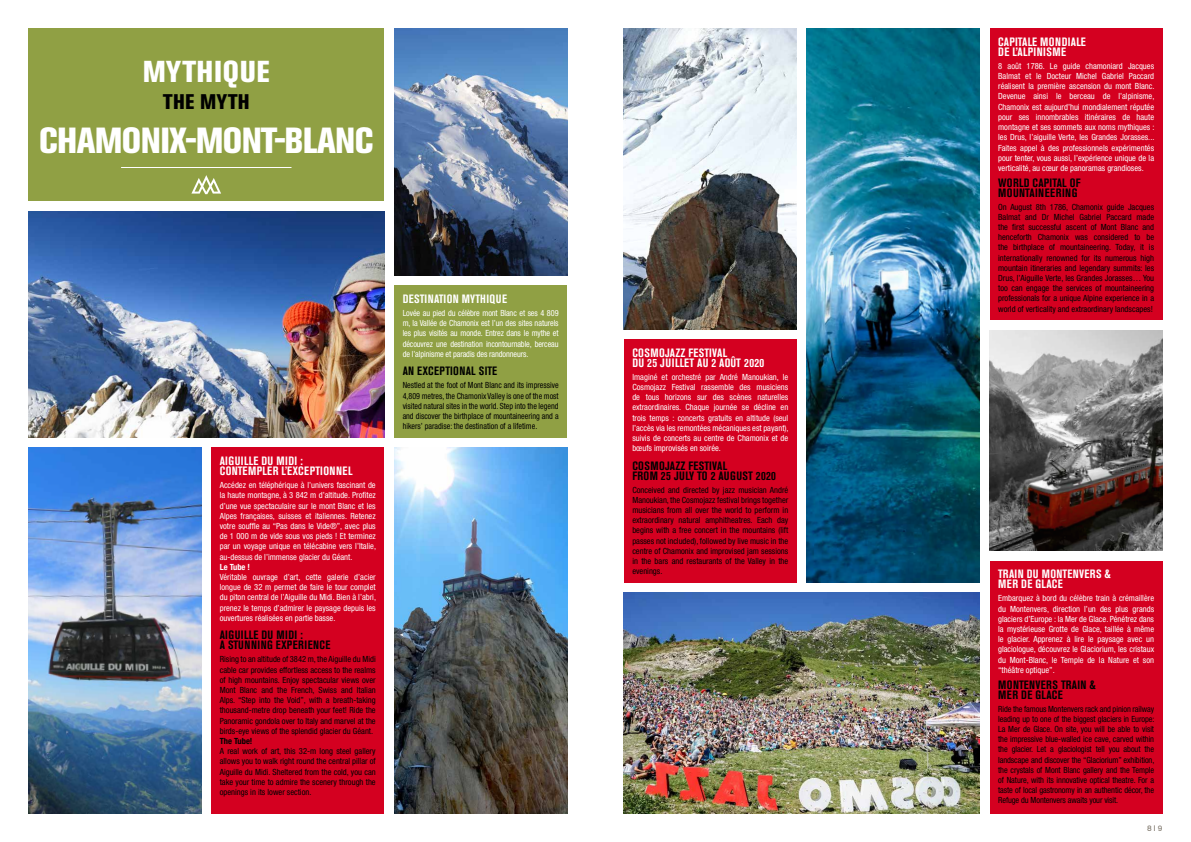
<style>
.page{position:relative;width:1191px;height:842px;background:#fff}
.page>*{position:absolute;margin:0;border:0;box-sizing:border-box;transform-origin:0 0}
.t1{font:800 condensed 36px "Akzidenz Grotesk BE";letter-spacing:-.02em;color:#fff}
.t2{font:800 condensed 30px "Akzidenz Grotesk BE";letter-spacing:.02em;color:#fff}
.t3{font:800 condensed 21px "Akzidenz Grotesk BE";color:#000}
.t4{font:700 condensed 12px/10px "Akzidenz Grotesk BE";letter-spacing:.035em;color:#fff}
.t5{font:700 condensed 12px/10px "Akzidenz Grotesk BE";letter-spacing:.035em;color:#000}
.t6{font:condensed 8.5px/10.2px "Helvetica Neue LT Std";color:#fff;text-align:justify}
.t7{font:condensed 8.5px/10.2px "Helvetica Neue LT Std";color:#000;text-align:justify}
.t8{font:condensed 8.5px/10.2px "Helvetica Neue LT Std";color:#000;text-align:justify;scale:.95 1}
.t9{font:700 condensed 8.5px "Helvetica Neue LT Std";color:#000}
.t10{font:700 condensed 8.5px "Helvetica Neue LT Std";color:#fff}
.t11{font:8px "Akzidenz Grotesk BE";color:#756d61}
</style>
<div class="page">
<div style="left:211px;top:448px;width:173px;height:366px;background:#d40020"></div>
<img style="left:28px;top:448px;width:173px;height:366px">
<img style="left:394px;top:448px;width:173px;height:366px">
<img style="left:28px;top:211px;width:356px;height:227px">
<div style="left:989px;top:28px;width:173px;height:292px;background:#d40020"></div>
<div style="left:624px;top:339px;width:173px;height:244px;background:#d40020"></div>
<div style="left:989px;top:561px;width:173px;height:253px;background:#d40020"></div>
<img style="left:624px;top:28px;width:173px;height:301px">
<img style="left:806px;top:28px;width:173px;height:555px">
<img style="left:989px;top:330px;width:173px;height:221px">
<div style="left:28px;top:28px;width:356px;height:173px;background:#90a044"></div>
<svg style="left:191px;top:175px;width:30px;height:19px"></svg>
<hr style="left:121px;top:167px;width:170px;height:1px;background:#fff">
<img style="left:624px;top:593px;width:355px;height:221px">
<img style="left:394px;top:28px;width:173px;height:248px">
<div style="left:394px;top:285px;width:173px;height:153px;background:#90a044"></div>
<h2 class="t2" style="left:143px;top:55px;width:128px">MYTHIQUE</h2>
<h3 class="t3" style="left:163px;top:89px;width:88px">THE MYTH</h3>
<h1 class="t1" style="left:39px;top:119px;width:336px">CHAMONIX-MONT-BLANC</h1>
<h3 class="t4" style="left:220px;top:456px;width:134px">AIGUILLE DU MIDI :<br>CONTEMPLER L’EXCEPTIONNEL</h3>
<p class="t6" style="left:220px;top:480px;width:158px">Accédez en téléphérique à l’univers fascinant de la haute montagne, à 3 842 m d’altitude. Profitez d’une vue spectaculaire sur le mont Blanc et les Alpes françaises, suisses et italiennes. Retenez votre souffle au ‘‘Pas dans le Vide®’’, avec plus de 1 000 m de vide sous vos pieds ! Et terminez par un voyage unique en télécabine vers l’Italie, au-dessus de l’immense glacier du Géant.</p>
<p class="t10" style="left:220px;top:562px;width:32px">Le Tube !</p>
<p class="t6" style="left:220px;top:572px;width:158px">Véritable ouvrage d’art, cette galerie d’acier longue de 32 m permet de faire le tour complet du piton central de l’Aiguille du Midi. Bien à l’abri, prenez le temps d’admirer le paysage depuis les ouvertures réalisées en partie basse.</p>
<h3 class="t5" style="left:220px;top:630px;width:112px">AIGUILLE DU MIDI :<br>A STUNNING EXPERIENCE</h3>
<p class="t7" style="left:220px;top:654px;width:157px">Rising to an altitude of 3842 m, the Aiguille du Midi cable car provides effortless access to the realms of high mountains. Enjoy spectacular views over Mont Blanc and the French, Swiss and Italian Alps. “Step into the Void”, with a breath-taking thousand-metre drop beneath your feet! Ride the Panoramic gondola over to Italy and marvel at the birds-eye views of the splendid glacier du Géant.</p>
<p class="t9" style="left:220px;top:736px;width:34px">The Tube!</p>
<p class="t7" style="left:220px;top:746px;width:157px">A real work of art, this 32-m long steel gallery allows you to walk right round the central pillar of Aiguille du Midi. Sheltered from the cold, you can take your time to admire the scenery through the openings in its lower section.</p>
<h3 class="t4" style="left:403px;top:294px;width:106px">DESTINATION MYTHIQUE</h3>
<p class="t6" style="left:403px;top:308px;width:157px">Lovée au pied du célèbre mont Blanc et ses 4 809 m, la Vallée de Chamonix est l’un des sites naturels les plus visités au monde. Entrez dans le mythe et découvrez une destination incontournable, berceau de l’alpinisme et paradis des randonneurs.</p>
<h3 class="t5" style="left:403px;top:366px;width:96px">AN EXCEPTIONAL SITE</h3>
<p class="t8" style="left:403px;top:380px;width:166px">Nestled at the foot of Mont Blanc and its impressive 4,809 metres, the Chamonix Valley is one of the most visited natural sites in the world. Step into the legend and discover the birthplace of mountaineering and a hikers’ paradise: the destination of a lifetime.</p>
<h3 class="t4" style="left:632px;top:348px;width:133px">COSMOJAZZ FESTIVAL<br>DU 25 JUILLET AU 2 AOÛT 2020</h3>
<p class="t6" style="left:632px;top:372px;width:158px">Imaginé et orchestré par André Manoukian, le Cosmojazz Festival rassemble des musiciens de tous horizons sur des scènes naturelles extraordinaires. Chaque journée se décline en trois temps : concerts gratuits en altitude (seul l’accès via les remontées mécaniques est payant), suivis de concerts au centre de Chamonix et de bœufs improvisés en soirée.</p>
<h3 class="t5" style="left:632px;top:461px;width:145px">COSMOJAZZ FESTIVAL<br>FROM 25 JULY TO 2 AUGUST 2020</h3>
<p class="t7" style="left:632px;top:484px;width:157px">Conceived and directed by jazz musician André Manoukian, the Cosmojazz festival brings together musicians from all over the world to perform in extraordinary natural amphitheatres. Each day begins with a free concert in the mountains (lift passes not included), followed by live music in the centre of Chamonix and improvised jam sessions in the bars and restaurants of the Valley in the evenings.</p>
<h3 class="t4" style="left:998px;top:37px;width:89px">CAPITALE MONDIALE<br>DE L’ALPINISME</h3>
<p class="t6" style="left:998px;top:61px;width:158px">8 août 1786. Le guide chamoniard Jacques Balmat et le Docteur Michel Gabriel Paccard réalisent la première ascension du mont Blanc.<br>Devenue ainsi le berceau de l’alpinisme, Chamonix est aujourd’hui mondialement réputée pour ses innombrables itinéraires de haute montagne et ses sommets aux noms mythiques : les Drus, l’aiguille Verte, les Grandes Jorasses...<br>Faites appel à des professionnels expérimentés pour tenter, vous aussi, l’expérience unique de la verticalité, au cœur de panoramas grandioses.</p>
<h3 class="t5" style="left:998px;top:178px;width:84px">WORLD CAPITAL OF<br>MOUNTAINEERING</h3>
<p class="t7" style="left:998px;top:201px;width:157px">On August 8th 1786, Chamonix guide Jacques Balmat and Dr Michel Gabriel Paccard made the first successful ascent of Mont Blanc and henceforth Chamonix was considered to be the birthplace of mountaineering. Today, it is internationally renowned for its numerous high mountain itineraries and legendary summits: les Drus, l’Aiguille Verte, les Grandes Jorasses… You too can engage the services of mountaineering professionals for a unique Alpine experience in a world of verticality and extraordinary landscapes!</p>
<h3 class="t4" style="left:998px;top:569px;width:114px">TRAIN DU MONTENVERS &amp;<br>MER DE GLACE</h3>
<p class="t6" style="left:998px;top:593px;width:157px">Embarquez à bord du célèbre train à crémaillère du Montenvers, direction l’un des plus grands glaciers d’Europe : la Mer de Glace. Pénétrez dans la mystérieuse Grotte de Glace, taillée à même le glacier. Apprenez à lire le paysage avec un glaciologue, découvrez le Glaciorium, les cristaux du Mont-Blanc, le Temple de la Nature et son “théâtre optique”.</p>
<h3 class="t5" style="left:998px;top:679px;width:99px">MONTENVERS TRAIN &amp;<br>MER DE GLACE</h3>
<p class="t7" style="left:998px;top:703px;width:158px">Ride the famous Montenvers rack and pinion railway leading up to one of the biggest glaciers in Europe:<br>La Mer de Glace. On site, you will be able to visit the impressive blue-walled ice cave, carved within the glacier. Let a glaciologist tell you about the landscape and discover the “Glaciorium” exhibition, the crystals of Mont Blanc gallery and the Temple of Nature, with its innovative optical theatre. For a taste of local gastronomy in an authentic décor, the Refuge du Montenvers awaits your visit.</p>
<p class="t11" style="left:1147px;top:823px;width:17px">8 I 9</p>
</div>
